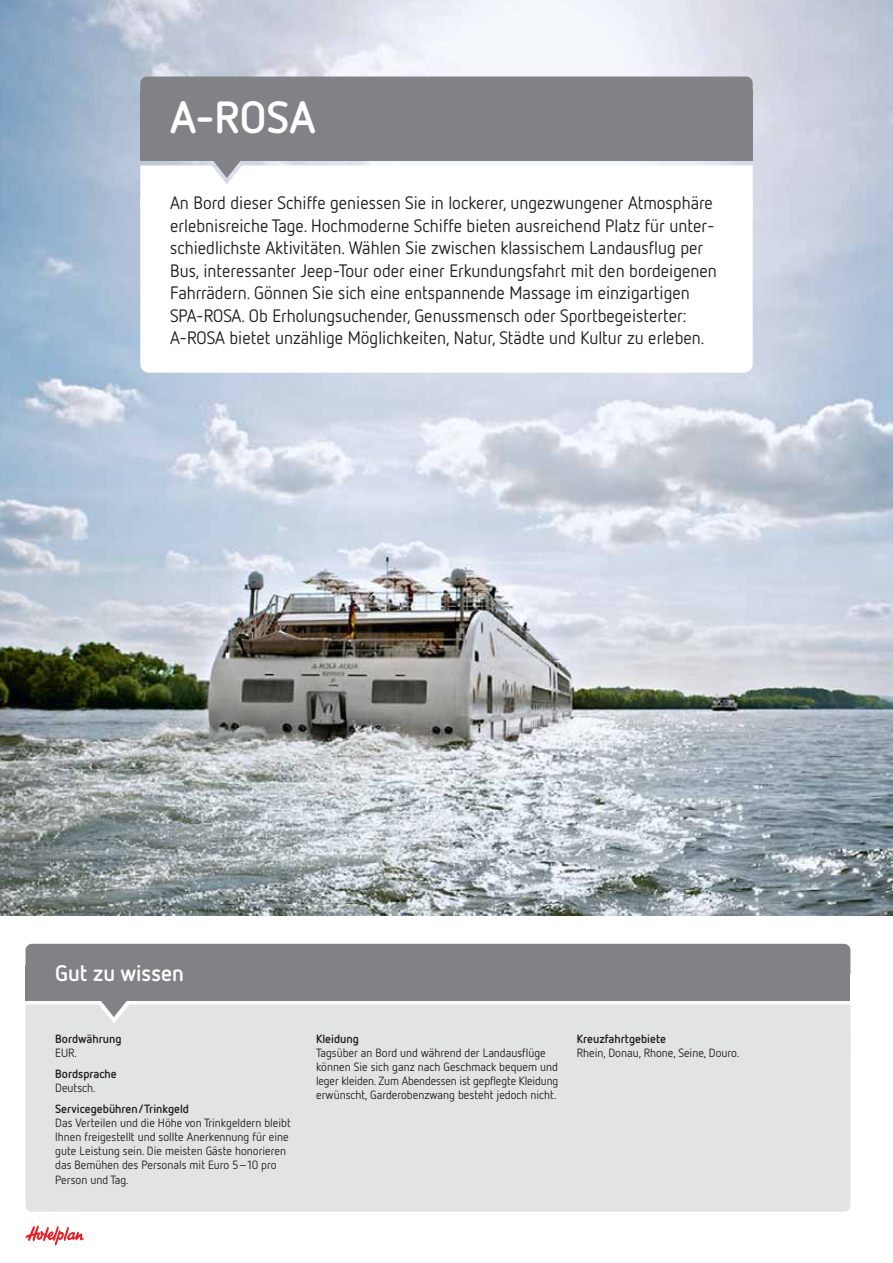
<style>
.page{position:relative;width:893px;height:1263px;background:#fff}
.page>*{position:absolute;margin:0;border:0;box-sizing:border-box;transform-origin:0 0}
.t1{font:700 45px "Netto OT";color:#fff}
.t2{font:700 22.5px "Netto OT";color:#fff}
.t3{font:18px/22.5px "Netto OT";color:#231f20}
.t4{font:12px/14.1px "Netto OT";color:#231f20}
.t5{font:700 12px "Netto OT";color:#231f20}
</style>
<div class="page">
<img style="left:0;top:0;width:893px;height:915px">
<div style="left:26px;top:1029px;width:824px;height:183px;background:#e2e3e4;border-radius:6px"></div>
<div style="left:140px;top:77px;width:613px;height:35px;background:#808285;border-radius:6px"></div>
<div style="left:26px;top:944px;width:824px;height:35px;background:#808285;border-radius:6px"></div>
<svg style="left:140px;top:161px;width:613px;height:34px"></svg>
<svg style="left:26px;top:1000px;width:824px;height:33px"></svg>
<div style="left:140px;top:189px;width:613px;height:184px;background:#fff;border-radius:9px"></div>
<div style="left:140px;top:91px;width:613px;height:70px;background:#808285"></div>
<div style="left:26px;top:965px;width:824px;height:35px;background:#808285"></div>
<svg style="left:26px;top:1225px;width:58px;height:20px"></svg>
<h1 class="t1" style="left:170px;top:101px;width:147px">A-ROSA</h1>
<p class="t3" style="left:170px;top:194px;width:548px">An Bord dieser Schiffe geniessen Sie in lockerer, ungezwungener Atmo sphäre erlebnisreiche Tage. Hochmoderne Schiffe bieten ausreichend Platz für unter&shy;schiedlichste Aktivitäten. Wählen Sie zwischen klassischem Landausflug per Bus, interessanter Jeep-Tour oder einer Erkundungsfahrt mit den bordeigenen Fahrrädern. Gönnen Sie sich eine entspannende Massage im einzigartigen SPA-ROSA. Ob Erholungsuchender, Genussmensch oder Sportbegeisterter:<br>A-ROSA bietet unzählige Möglichkeiten, Natur, Städte und Kultur zu erleben.</p>
<p class="t2" style="left:55px;top:965px;width:130px">Gut zu wissen</p>
<p class="t5" style="left:55px;top:1034px;width:68px">Bordwährung</p>
<p class="t4" style="left:55px;top:1047px;width:23px">EUR.</p>
<p class="t5" style="left:55px;top:1069px;width:63px">Bordsprache</p>
<p class="t4" style="left:55px;top:1082px;width:42px">Deutsch.</p>
<p class="t5" style="left:55px;top:1104px;width:135px">Servicegebühren/Trinkgeld</p>
<p class="t4" style="left:55px;top:1117px;width:237px">Das Verteilen und die Höhe von Trinkgeldern bleibt Ihnen freigestellt und sollte Anerkennung für eine gute Leistung sein. Die meisten Gäste honorieren das Bemühen des Personals mit Euro 5–10 pro Person und Tag.</p>
<p class="t5" style="left:316px;top:1034px;width:44px">Kleidung</p>
<p class="t4" style="left:316px;top:1047px;width:244px">Tagsüber an Bord und während der Landausflüge können Sie sich ganz nach Geschmack bequem und leger kleiden. Zum Abend essen ist gepflegte Kleidung erwünscht, Garderobenzwang besteht jedoch nicht.</p>
<p class="t5" style="left:577px;top:1034px;width:91px">Kreuzfahrtgebiete</p>
<p class="t4" style="left:577px;top:1047px;width:164px">Rhein, Donau, Rhone, Seine, Douro.</p>
</div>
